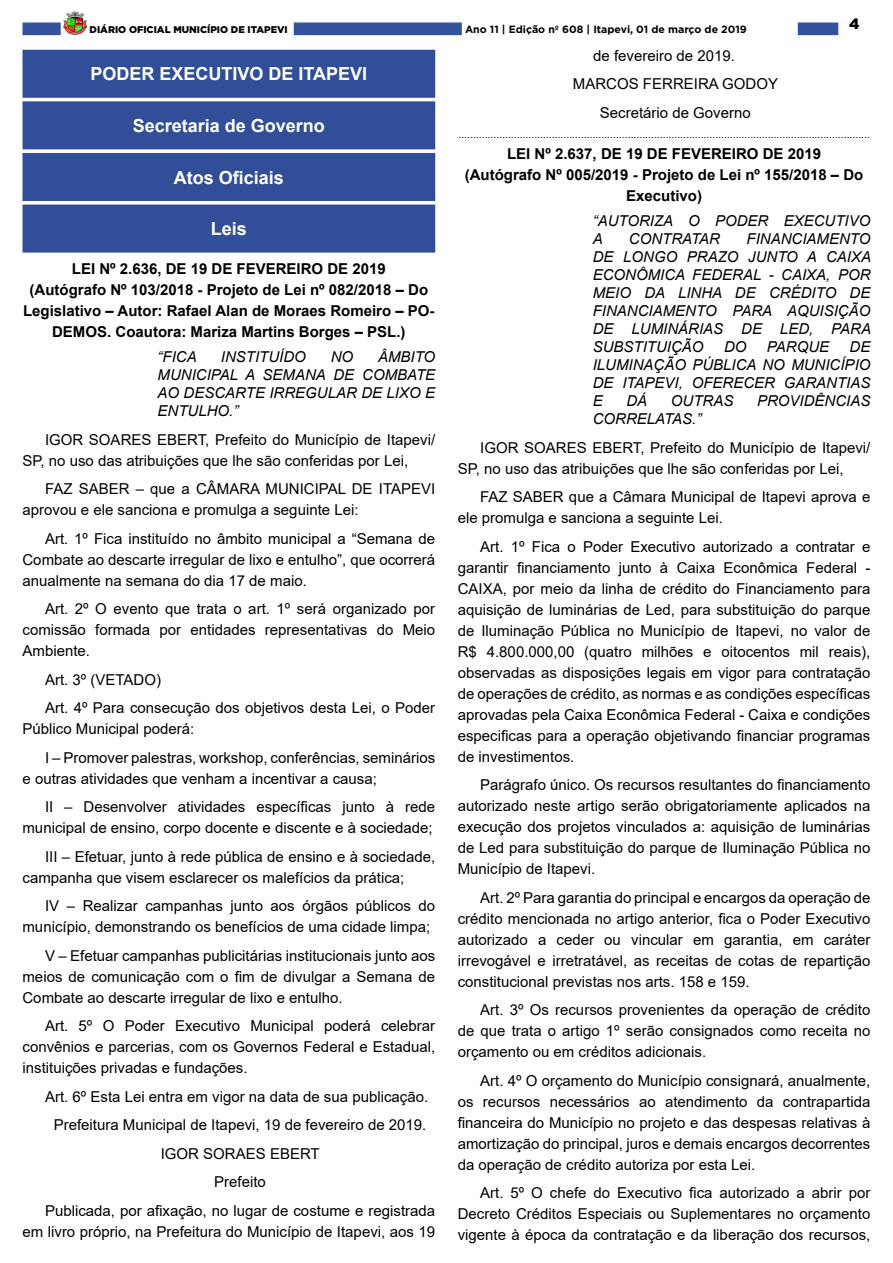
<style>
.page{position:relative;width:893px;height:1263px;background:#fff}
.page>*{position:absolute;margin:0;border:0;box-sizing:border-box;transform-origin:0 0}
.t1{font:700 18px "Arial";color:#fff}
._2_-_Corpo{font:15px/21px "Arial";color:#000;text-align:justify}
._3_-_Ementa{font:italic 15px/18px "Arial";color:#000;text-align:justify}
._1_-_Cabeçalho{font:700 15px/21px "Arial";color:#000;text-align:center}
._4_-_Fim{font:15px/21px "Arial";color:#000;text-align:right}
.t2{font:900 15px "Gotham";color:#000}
._4_-_Fim-2{font:10.5px "Arial";color:#000}
.t3{font:700 10.5px "Gotham";color:#000}
.t4{font:900 9.75px "Gotham";color:#000}
</style>
<div class="page">
<div style="left:22px;top:23px;width:39px;height:12px;background:#34519d;border:1px solid #334f9b"></div>
<div style="left:798px;top:23px;width:40px;height:12px;background:#34519d"></div>
<img style="left:63px;top:11px;width:24px;height:24px">
<div style="left:294px;top:23px;width:168px;height:12px;background:#34519d"></div>
<div style="left:23px;top:50px;width:412px;height:47px;background:#324e99"></div>
<div style="left:22px;top:50px;width:413px;height:48px;border:1px solid #324e99"></div>
<div style="left:23px;top:102px;width:412px;height:47px;background:#324e99"></div>
<div style="left:22px;top:101px;width:413px;height:48px;border:1px solid #324e99"></div>
<div style="left:23px;top:154px;width:412px;height:46px;background:#324e99"></div>
<div style="left:22px;top:153px;width:413px;height:48px;border:1px solid #324e99"></div>
<div style="left:23px;top:205px;width:412px;height:47px;background:#324e99"></div>
<div style="left:22px;top:205px;width:413px;height:48px;border:1px solid #324e99"></div>
<p class="t4" style="left:90px;top:23px;width:200px">DIÁRIO OFICIAL MUNICÍPIO DE ITAPEVI</p>
<p class="t3" style="left:465px;top:22px;width:283px">Ano 11 | Edição nº 608 | Itapevi, 01 de março de 2019</p>
<p class="t2" style="left:849px;top:13px;width:12px">4</p>
<p class="t1" style="left:90px;top:61px;width:278px">PODER EXECUTIVO DE ITAPEVI</p>
<p class="t1" style="left:133px;top:113px;width:194px">Secretaria de Governo</p>
<p class="t1" style="left:174px;top:164px;width:112px">Atos Oficiais</p>
<p class="t1" style="left:211px;top:216px;width:38px">Leis</p>
<p class="_1_-_Cabeçalho" style="left:72px;top:258px;width:315px">LEI Nº 2.636, DE 19 DE FEVEREIRO DE 2019</p>
<p class="_1_-_Cabeçalho" style="left:23px;top:279px;width:413px">(Autógrafo Nº 103/2018 - Projeto de Lei nº 082/2018 – Do<br>Legislativo – Autor: Rafael Alan de Moraes Romeiro – PO-<br>DEMOS. Coautora: Mariza Martins Borges – PSL.)</p>
<p class="_3_-_Ementa" style="left:158px;top:348px;width:41px">“FICA</p>
<p class="_3_-_Ementa" style="left:221px;top:348px;width:87px">INSTITUÍDO</p>
<p class="_3_-_Ementa" style="left:331px;top:348px;width:24px">NO</p>
<p class="_3_-_Ementa" style="left:158px;top:348px;width:279px;text-indent:220px">ÂMBITO MUNICIPAL A SEMANA DE COMBATE AO DESCARTE IRREGULAR DE LIXO E ENTULHO.”</p>
<p class="_2_-_Corpo" style="left:22px;top:429px;width:414px;text-indent:22px">IGOR SOARES EBERT, Prefeito do Município de Itapevi/<br>SP, no uso das atribuições que lhe são conferidas por Lei,</p>
<p class="_2_-_Corpo" style="left:22px;top:478px;width:414px;text-indent:22px">FAZ SABER – que a CÂMARA MUNICIPAL DE ITAPEVI aprovou e ele sanciona e promulga a seguinte Lei:</p>
<p class="_2_-_Corpo" style="left:22px;top:528px;width:414px;text-indent:22px">Art. 1º Fica instituído no âmbito municipal a “Semana de Combate ao descarte irregular de lixo e entulho”, que ocorrerá anualmente na semana do dia 17 de maio.</p>
<p class="_2_-_Corpo" style="left:22px;top:598px;width:414px;text-indent:22px">Art. 2º O evento que trata o art. 1º será organizado por comissão formada por entidades representativas do Meio Ambiente.</p>
<p class="_2_-_Corpo" style="left:45px;top:669px;width:118px">Art. 3º (VETADO)</p>
<p class="_2_-_Corpo" style="left:22px;top:697px;width:414px;text-indent:22px">Art. 4º Para consecução dos objetivos desta Lei, o Poder<br>Público Municipal poderá:</p>
<p class="_2_-_Corpo" style="left:22px;top:747px;width:414px;text-indent:22px">I – Promover palestras, workshop, conferências, seminários e outras atividades que venham a incentivar a causa;</p>
<p class="_2_-_Corpo" style="left:22px;top:796px;width:414px;text-align:right">II – Desenvolver atividades específicas junto à rede municipal de ensino, corpo docente e discente e à sociedade;</p>
<p class="_2_-_Corpo" style="left:22px;top:846px;width:414px;text-indent:22px">III – Efetuar, junto à rede pública de ensino e à sociedade, campanha que visem esclarecer os malefícios da prática;</p>
<p class="_2_-_Corpo" style="left:22px;top:895px;width:414px;text-indent:22px">IV – Realizar campanhas junto aos órgãos públicos do município, demonstrando os benefícios de uma cidade limpa;</p>
<p class="_2_-_Corpo" style="left:22px;top:945px;width:414px;text-indent:22px">V – Efetuar campanhas publicitárias institucionais junto aos meios de comunicação com o fim de divulgar a Semana de Combate ao descarte irregular de lixo e entulho.</p>
<p class="_2_-_Corpo" style="left:22px;top:1015px;width:414px;text-indent:22px">Art. 5º O Poder Executivo Municipal poderá celebrar convênios e parcerias, com os Governos Federal e Estadual, instituições privadas e fundações.</p>
<p class="_2_-_Corpo" style="left:45px;top:1086px;width:385px">Art. 6º Esta Lei entra em vigor na data de sua publicação.</p>
<p class="_4_-_Fim" style="left:54px;top:1114px;width:374px">Prefeitura Municipal de Itapevi, 19 de fevereiro de 2019.</p>
<p class="_4_-_Fim" style="left:161px;top:1143px;width:160px">IGOR SORAES EBERT</p>
<p class="_4_-_Fim" style="left:214px;top:1171px;width:53px">Prefeito</p>
<p class="_4_-_Fim" style="left:22px;top:1200px;width:414px">Publicada, por afixação, no lugar de costume e registrada em livro próprio, na Prefeitura do Município de Itapevi, aos 19</p>
<p class="_4_-_Fim" style="left:593px;top:45px;width:143px">de fevereiro de 2019.</p>
<p class="_4_-_Fim" style="left:573px;top:73px;width:207px">MARCOS FERREIRA GODOY</p>
<p class="_4_-_Fim" style="left:600px;top:102px;width:152px">Secretário de Governo</p>
<p class="_4_-_Fim-2" style="left:458px;top:127px;width:413px">.............................................................................................................................................</p>
<p class="_1_-_Cabeçalho" style="left:507px;top:143px;width:315px">LEI Nº 2.637, DE 19 DE FEVEREIRO DE 2019</p>
<p class="_1_-_Cabeçalho" style="left:465px;top:164px;width:400px">(Autógrafo Nº 005/2019 - Projeto de Lei nº 155/2018 – Do<br>Executivo)</p>
<p class="_3_-_Ementa" style="left:593px;top:212px;width:279px">“AUTORIZA O PODER EXECUTIVO<br>A</p>
<p class="_3_-_Ementa" style="left:593px;top:230px;width:280px;text-indent:154px">FINANCIAMENTO DE LONGO PRAZO JUNTO A CAIXA ECONÔMICA FEDERAL - CAIXA, POR MEIO DA LINHA DE CRÉDITO DE FINANCIAMENTO PARA AQUISIÇÃO DE LUMINÁRIAS DE LED, PARA SUBSTITUIÇÃO</p>
<p class="_3_-_Ementa" style="left:629px;top:230px;width:93px">CONTRATAR</p>
<p class="_3_-_Ementa" style="left:724px;top:338px;width:24px">DO</p>
<p class="_3_-_Ementa" style="left:767px;top:338px;width:64px">PARQUE</p>
<p class="_3_-_Ementa" style="left:593px;top:338px;width:279px;text-indent:257px">DE ILUMINAÇÃO PÚBLICA NO MUNICÍPIO DE ITAPEVI, OFERECER GARANTIAS E</p>
<p class="_3_-_Ementa" style="left:626px;top:392px;width:22px">DÁ</p>
<p class="_3_-_Ementa" style="left:671px;top:392px;width:64px">OUTRAS</p>
<p class="_3_-_Ementa" style="left:757px;top:392px;width:115px">PROVIDÊNCIAS</p>
<p class="_3_-_Ementa" style="left:593px;top:410px;width:110px">CORRELATAS.”</p>
<p class="_2_-_Corpo" style="left:458px;top:437px;width:414px;text-indent:22px">IGOR SOARES EBERT, Prefeito do Município de Itapevi/<br>SP, no uso das atribuições que lhe são conferidas por Lei,</p>
<p class="_2_-_Corpo" style="left:458px;top:486px;width:414px;text-indent:22px">FAZ SABER que a Câmara Municipal de Itapevi aprova e ele promulga e sanciona a seguinte Lei.</p>
<p class="_2_-_Corpo" style="left:458px;top:536px;width:414px;text-indent:22px">Art. 1º Fica o Poder Executivo autorizado a contratar e garantir financiamento junto à Caixa Econômica Federal - CAIXA, por meio da linha de crédito do Financiamento para aquisição de luminárias de Led, para substituição do parque de Iluminação Pública no Município de Itapevi, no valor de R$ 4.800.000,00 (quatro milhões e oitocentos mil reais), observadas as disposições legais em vigor para contratação de operações de crédito, as normas e as condições específicas aprovadas pela Caixa Econômica Federal - Caixa e condições especificas para a operação objetivando financiar programas de investimentos.</p>
<p class="_2_-_Corpo" style="left:458px;top:774px;width:414px;text-indent:22px">Parágrafo único. Os recursos resultantes do financiamento autorizado neste artigo serão obrigatoriamente aplicados na execução dos projetos vinculados a: aquisição de luminárias de Led para substituição do parque de Iluminação Pública no Município de Itapevi.</p>
<p class="_2_-_Corpo" style="left:458px;top:887px;width:414px;text-indent:22px">Art. 2º Para garantia do principal e encargos da operação de crédito mencionada no artigo anterior, fica o Poder Executivo autorizado a ceder ou vincular em garantia, em caráter irrevogável e irretratável, as receitas de cotas de repartição constitucional previstas nos arts. 158 e 159.</p>
<p class="_2_-_Corpo" style="left:458px;top:999px;width:414px;text-indent:22px">Art. 3º Os recursos provenientes da operação de crédito de que trata o artigo 1º serão consignados como receita no orçamento ou em créditos adicionais.</p>
<p class="_2_-_Corpo" style="left:458px;top:1070px;width:414px;text-indent:22px">Art. 4º O orçamento do Município consignará, anualmente, os recursos necessários ao atendimento da contrapartida financeira do Município no projeto e das despesas relativas à amortização do principal, juros e demais encargos decorrentes da operação de crédito autoriza por esta Lei.</p>
<p class="_2_-_Corpo" style="left:458px;top:1182px;width:414px;text-indent:22px">Art. 5º O chefe do Executivo fica autorizado a abrir por Decreto Créditos Especiais ou Suplementares no orçamento vigente à época da contratação e da liberação dos recursos,</p>
</div>
